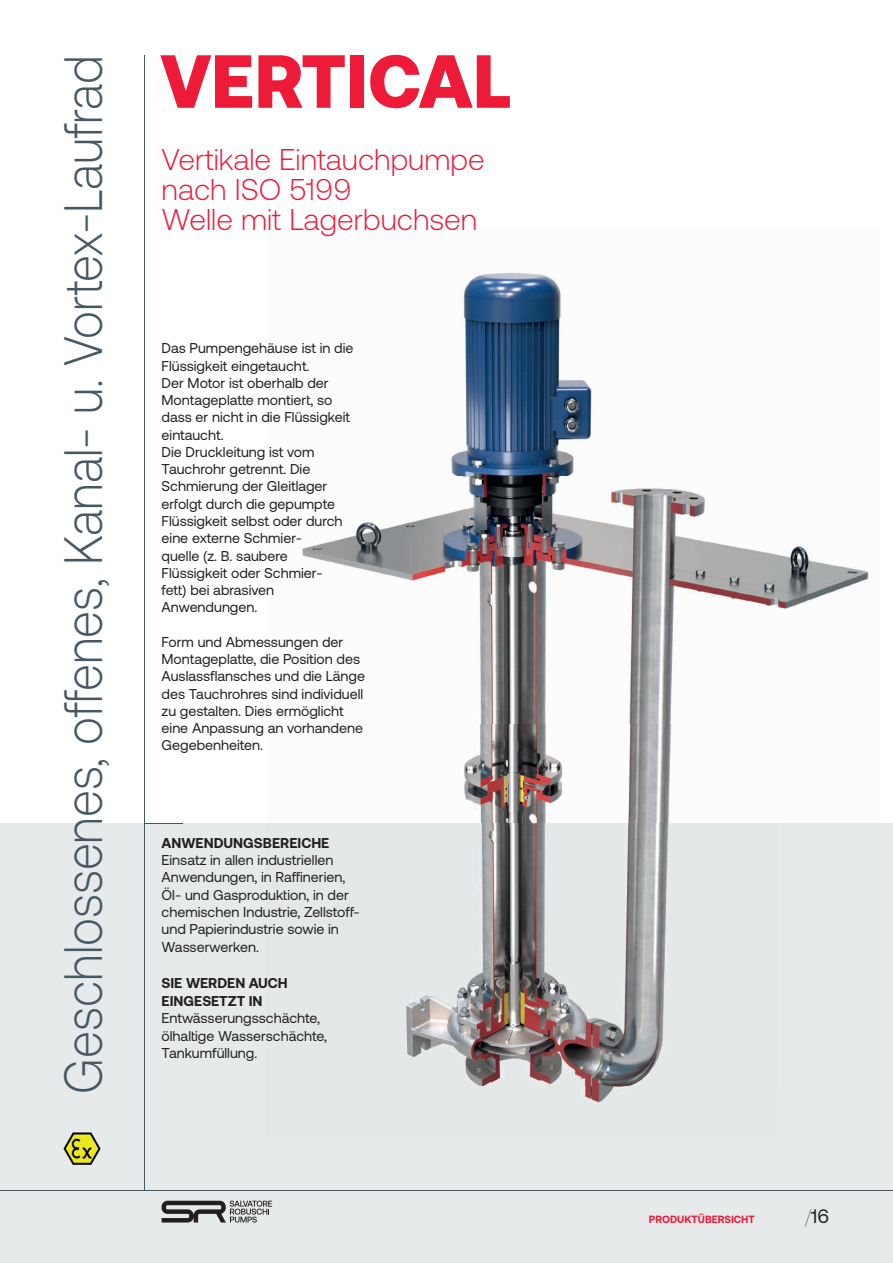
<style>
.page{position:relative;width:893px;height:1263px;background:#fff}
.page>*{position:absolute;margin:0;border:0;box-sizing:border-box;transform-origin:0 0}
.t1{font:900 75px "Aeonik";color:#ed1a38}
.t2{font:300 54px "Aeonik";color:#475865;scale:.9 1}
.t3{font:300 30px/30px "Aeonik";color:#ed1a38}
.t4{font:19.5px "Aeonik";color:#231f20}
.t5{font:14.25px/17.2px "Aeonik";color:#231f20}
.t6{font:700 14.25px/18px "Aeonik";color:#231f20}
.t7{font:700 10.5px "Aeonik";color:#ed1a38}
.s1{font-weight:100}
</style>
<div class="page">
<div style="left:0;top:823px;width:893px;height:440px;background:#e6eaea"></div>
<hr style="left:144px;top:55px;width:1px;height:1136px;background:#475865">
<hr style="left:144px;top:823px;width:38px;height:1px;background:#475865">
<hr style="left:0;top:1190px;width:893px;height:1px;background:#475865">
<svg style="left:162px;top:1201px;width:110px;height:21px"></svg>
<img style="left:63px;top:1132px;width:38px;height:33px">
<img style="left:301px;top:272px;width:569px;height:831px">
<h2 class="t2" style="left:54px;top:1094px;width:1155px;rotate:-90deg">Geschlossenes, offenes, Kanal- u. Vortex-Laufrad</h2>
<h1 class="t1" style="left:161px;top:37px;width:352px">VERTICAL</h1>
<h3 class="t3" style="left:162px;top:144px;width:325px">Vertikale Eintauchpumpe nach ISO 5199<br>Welle mit Lagerbuchsen</h3>
<p class="t5" style="left:162px;top:340px;width:193px">Das Pumpengehäuse ist in die<br>Flüssigkeit eingetaucht.<br>Der Motor ist oberhalb der<br>Montageplatte montiert, so dass er nicht in die Flüssigkeit eintaucht.<br>Die Druckleitung ist vom<br>Tauchrohr getrennt. Die<br>Schmierung der Gleitlager erfolgt durch die gepumpte<br>Flüssigkeit selbst oder durch eine externe Schmier-<br>quelle (z. B. saubere<br>Flüssigkeit oder Schmier-<br>fett) bei abrasiven<br>Anwendungen.</p>
<p class="t5" style="left:162px;top:633px;width:205px">Form und Abmessungen der<br>Montageplatte, die Position des<br>Auslassflansches und die Länge des Tauchrohres sind individuell zu gestalten. Dies ermöglicht eine Anpassung an vorhandene<br>Gegebenheiten.</p>
<p class="t6" style="left:162px;top:833px;width:169px">ANWENDUNGSBEREICHE</p>
<p class="t5" style="left:162px;top:851px;width:200px">Einsatz in allen industriellen<br>Anwendungen, in Raffinerien,<br>Öl- und Gasproduktion, in der chemischen Industrie, Zellstoff&shy;und Papierindustrie sowie in<br>Wasserwerken.</p>
<p class="t6" style="left:162px;top:974px;width:128px">SIE WERDEN AUCH<br>EINGESETZT IN</p>
<p class="t5" style="left:162px;top:1010px;width:167px">Entwässerungsschächte, ölhaltige Wasserschächte,<br>Tankumfüllung.</p>
<p class="t7" style="left:649px;top:1213px;width:107px">PRODUKTÜBERSICHT</p>
<h3 class="t4" style="left:805px;top:1205px;width:26px"><span class="s1">/</span>16</h3>
</div>
